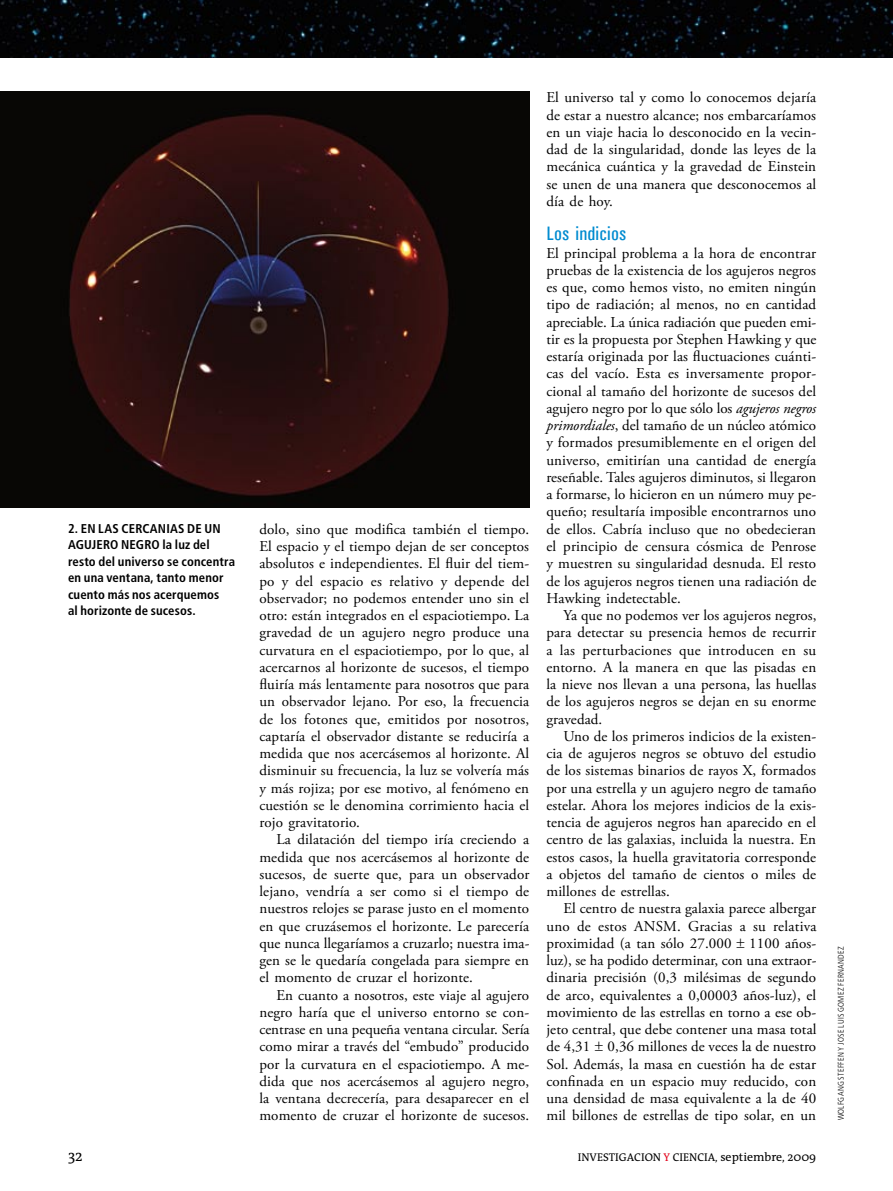
<style>
.page{position:relative;width:893px;height:1191px;background:#fff}
.page>*{position:absolute;margin:0;border:0;box-sizing:border-box;transform-origin:0 0}
.t1{font:500 condensed 19.5px "Univers";letter-spacing:.01em;color:#008bd0}
.t2{font:15px/17.2px "Adobe Garamond Pro";letter-spacing:.005em;color:#000;text-align:justify}
.t3{font:15px "The Antiqua B5";color:#000}
.t4{font:700 condensed 12.75px/16.5px "Frutiger LT Std";letter-spacing:.01em;color:#000}
.t5{font:11.25px "The Antiqua B5";color:#000}
.t6{font:300 condensed 8.25px "Frutiger LT Std";letter-spacing:.03em;color:#000}
.s1{font-style:italic}
.s2{color:#e2001a}
.s3{font-size:12px}
</style>
<div class="page">
<img style="left:0;top:92px;width:529px;height:416px">
<img style="left:0;top:0;width:893px;height:57px">
<p class="t4" style="left:68px;top:520px;width:169px">2. EN LAS CERCANIAS DE UN<br>AGUJERO NEGRO la luz del resto del universo se concentra en una ventana, tanto menor cuento más nos acerquemos<br>al horizonte de sucesos.</p>
<p class="t2" style="left:259px;top:521px;width:272px">dolo, sino que modifica también el tiempo.<br>El espacio y el tiempo dejan de ser conceptos absolutos e independientes. El fluir del tiem&shy;po y del espacio es relativo y depende del observador; no podemos entender uno sin el otro: están integrados en el espaciotiempo. La gravedad de un agujero negro produce una curvatura en el espaciotiempo, por lo que, al acercarnos al horizonte de sucesos, el tiempo fluiría más lentamente para nosotros que para un observador lejano. Por eso, la frecuencia de los fotones que, emitidos por nosotros, captaría el observador distante se reduciría a medida que nos acercásemos al horizonte. Al disminuir su frecuencia, la luz se volvería más y más rojiza; por ese motivo, al fenómeno en cuestión se le denomina corrimiento hacia el rojo gravitatorio.</p>
<p class="t2" style="left:259px;top:831px;width:272px;text-indent:17px">La dilatación del tiempo iría creciendo a medida que nos acercásemos al horizonte de sucesos, de suerte que, para un observador lejano, vendría a ser como si el tiempo de nuestros relojes se parase justo en el momento en que cruzásemos el horizonte. Le parecería que nunca llegaríamos a cruzarlo; nuestra ima&shy;gen se le quedaría congelada para siempre en el momento de cruzar el horizonte.</p>
<p class="t2" style="left:259px;top:986px;width:272px;text-indent:17px">En cuanto a nosotros, este viaje al agujero negro haría que el universo entorno se con&shy;centrase en una pequeña ventana circular. Sería como mirar a través del “embudo” producido por la curvatura en el espaciotiempo. A me&shy;dida que nos acercásemos al agujero negro, la ventana decrecería, para desaparecer en el momento de cruzar el horizonte de sucesos.</p>
<p class="t2" style="left:546px;top:89px;width:271px">El universo tal y como lo conocemos dejaría de estar a nuestro alcance; nos embarcaríamos en un viaje hacia lo desconocido en la vecin&shy;dad de la singularidad, donde las leyes de la mecánica cuántica y la gravedad de Einstein se unen de una manera que desconocemos al día de hoy.</p>
<h1 class="t1" style="left:546px;top:222px;width:81px">Los indicios</h1>
<p class="t2" style="left:546px;top:245px;width:272px">El principal problema a la hora de encontrar pruebas de la existencia de los agujeros negros es que, como hemos visto, no emiten ningún tipo de radiación; al menos, no en cantidad apreciable. La única radiación que pueden emi&shy;tir es la propuesta por Stephen Hawking y que estaría originada por las fluctuaciones cuánti&shy;cas del vacío. Esta es inversamente propor&shy;cional al tamaño del horizonte de sucesos del agujero negro por lo que sólo los <span class="s1">agujeros negros primordiales</span>, del tamaño de un núcleo atómico y formados presumiblemente en el origen del universo, emitirían una cantidad de energía reseñable. Tales agujeros diminutos, si llegaron a formarse, lo hicieron en un número muy pe&shy;queño; resultaría imposible encontrarnos uno de ellos. Cabría incluso que no obedecieran el principio de censura cósmica de Penrose y muestren su singularidad desnuda. El resto de los agujeros negros tienen una radiación de Hawking indetectable.</p>
<p class="t2" style="left:546px;top:607px;width:272px;text-indent:17px">Ya que no podemos ver los agujeros negros, para detectar su presencia hemos de recurrir a las perturbaciones que introducen en su entorno. A la manera en que las pisadas en la nieve nos llevan a una persona, las huellas de los agujeros negros se dejan en su enorme gravedad.</p>
<p class="t2" style="left:546px;top:728px;width:272px;text-indent:17px">Uno de los primeros indicios de la existen&shy;cia de agujeros negros se obtuvo del estudio de los sistemas binarios de rayos X, formados por una estrella y un agujero negro de tamaño estelar. Ahora los mejores indicios de la exis&shy;tencia de agujeros negros han aparecido en el centro de las galaxias, incluida la nuestra. En estos casos, la huella gravitatoria corresponde a objetos del tamaño de cientos o miles de millones de estrellas.</p>
<p class="t2" style="left:546px;top:900px;width:272px;text-indent:17px">El centro de nuestra galaxia parece albergar uno de estos ANSM. Gracias a su relativa proximidad (a tan sólo 27.000 1100 años&shy;luz), se ha podido determinar, con una extraor&shy;dinaria precisión (0,3 milésimas de segundo de arco, equivalentes a 0,00003 años-luz), el movimiento de las estrellas en torno a ese ob&shy;jeto central, que debe contener una masa total de 4,31 0,36 millones de veces la de nuestro Sol. Además, la masa en cuestión ha de estar confinada en un espacio muy reducido, con una densidad de masa equivalente a la de 40 mil billones de estrellas de tipo solar, en un</p>
<p class="t3" style="left:68px;top:1148px;width:16px">32</p>
<p class="t5" style="left:578px;top:1151px;width:240px">INVESTIGACION <span class="s2">Y</span> CIENCIA, <span class="s3">septiembre, 2009</span></p>
<p class="t6" style="left:836px;top:1120px;width:176px;rotate:-90deg">wolfgang steffen y jose luis gomez fernandez</p>
</div>
